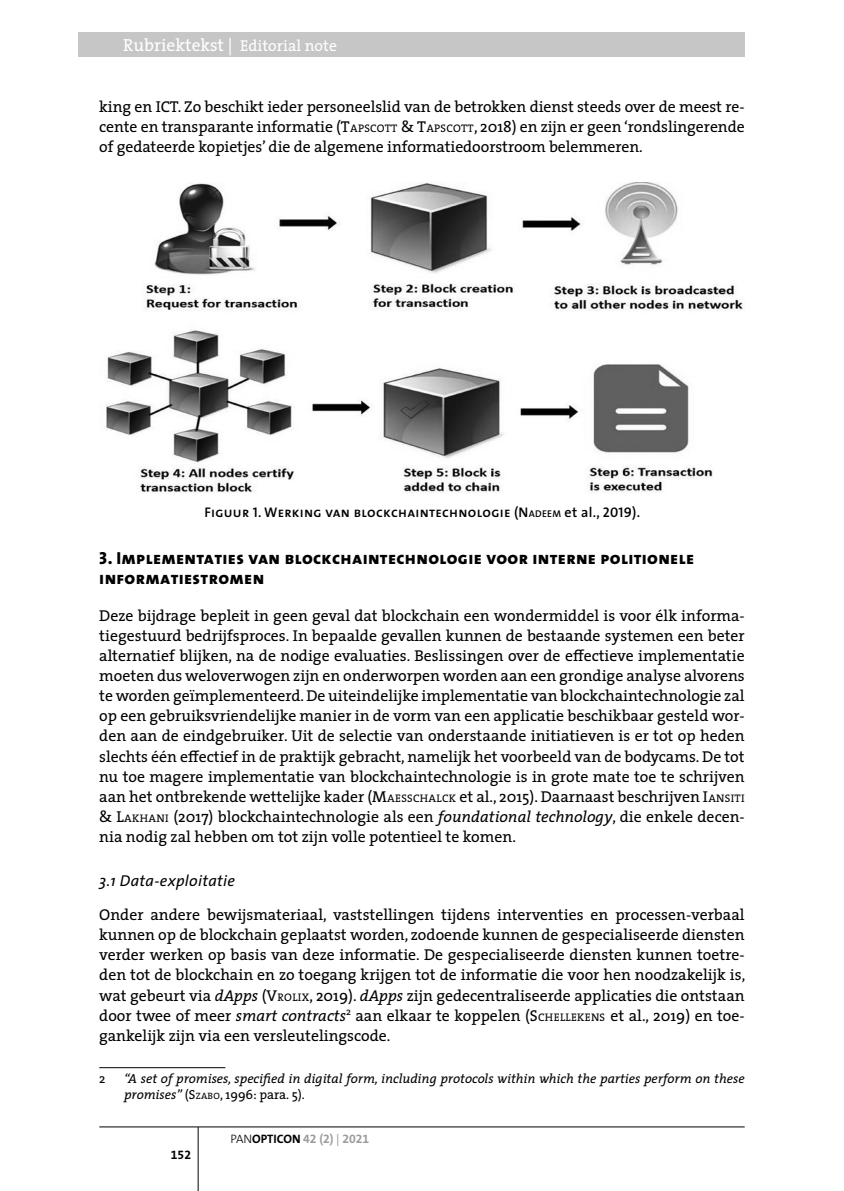
<style>
.page{position:relative;width:844px;height:1191px;background:#fff}
.page>*{position:absolute;margin:0;border:0;box-sizing:border-box;transform-origin:0 0}
.t1{font:17.5px/20.1px "The Sans 8 Extra Bold Caps";letter-spacing:.02em;color:#000}
.t2{font:17.5px "The Serif 5";color:#fff}
.t3{font:15.75px/20.1px "The Serif 5";color:#000;text-align:justify}
.t4{font:italic 15.75px "The Sans 5";letter-spacing:.02em;color:#000}
.t5{font:14px "The Sans 6 Semi Bold Caps";letter-spacing:.02em;color:#000}
.t6{font:italic 13.12px/15.8px "The Serif 5";color:#000}
.t7{font:13.12px "The Serif 5";color:#000}
.t8{font:12.25px "The Sans 7 Bold Expert";color:#9c9c9c}
.t9{font:12.25px "The Sans 7 Bold Expert";color:#000}
.s1{font-size:15.75px}
.s2{font-style:inherit}
.s3{font-size:11.03px}
.s4{font-size:9.8px}
.s5{font-family:"The Sans 6";font-weight:600}
.s6{font-style:italic}
.s7{font-style:normal}
.s8{font-style:normal;font-size:9.1px}
.s9{font-family:"The Sans 3 Light Caps";color:#000}
.s10{font-family:"The Sans 7 Bold Plain";color:#000}
.s11{font-family:"The Sans 5"}
</style>
<div class="page">
<div style="left:78px;top:32px;width:666px;height:25px;background:#c6c6c6"></div>
<hr style="left:99px;top:1126px;width:645px;height:1px;background:#000">
<hr style="left:198px;top:1127px;width:1px;height:64px;background:#000">
<img style="left:105px;top:183px;width:638px;height:310px">
<hr style="left:99px;top:1067px;width:126px;height:1px;background:#000">
<p class="t2" style="left:123px;top:30px;width:215px">Rubriektekst | <span class="s1">Editorial note</span></p>
<p class="t3" style="left:99px;top:96px;width:646px">king en ICT. Zo beschikt ieder personeelslid van de betrokken dienst steeds over de meest re&shy;cente en transparante informatie (<span class="s2">T</span><span class="s3">APSCOTT</span> &amp; <span class="s2">T</span><span class="s3">APSCOTT</span>, 2018) en zijn er geen ‘rondslingerende of gedateerde kopietjes’ die de algemene informatiedoorstroom belemmeren.</p>
<p class="t5" style="left:204px;top:501px;width:437px">Figuur 1. Werking van blockchaintechnologie (<span class="s2">N</span><span class="s4">ADEEM</span> <span class="s5">et al</span>., 2019).</p>
<p class="t1" style="left:99px;top:547px;width:596px">3. Implementaties van blockchaintechnologie voor interne politionele informatiestromen</p>
<p class="t3" style="left:99px;top:605px;width:646px">Deze bijdrage bepleit in geen geval dat blockchain een wondermiddel is voor élk informa&shy;tiegestuurd bedrijfsproces. In bepaalde gevallen kunnen de bestaande systemen een beter alternatief blijken, na de nodige evaluaties. Beslissingen over de effectieve implementatie moeten dus weloverwogen zijn en onderworpen worden aan een grondige analyse alvorens te worden geïmplementeerd. De uiteindelijke implementatie van blockchaintechnologie zal op een gebruiksvriendelijke manier in de vorm van een applicatie beschikbaar gesteld wor&shy;den aan de eindgebruiker. Uit de selectie van onderstaande initiatieven is er tot op heden slechts één effectief in de praktijk gebracht, namelijk het voorbeeld van de bodycams. De tot nu toe magere implementatie van blockchaintechnologie is in grote mate toe te schrijven aan het ontbrekende wettelijke kader (<span class="s2">M</span><span class="s3">AESSCHALCK</span> et al., 2015). Daarnaast beschrijven <span class="s2">I</span><span class="s3">ANSITI </span>&amp; <span class="s2">L</span><span class="s3">AKHANI</span> (2017) blockchaintechnologie als een <span class="s6">foundational technology</span>, die enkele decen&shy;nia nodig zal hebben om tot zijn volle potentieel te komen.</p>
<p class="t4" style="left:99px;top:867px;width:137px">3.1 Data-exploitatie</p>
<p class="t3" style="left:99px;top:904px;width:647px">Onder andere bewijsmateriaal, vaststellingen tijdens interventies en processen-verbaal kunnen op de blockchain geplaatst worden, zodoende kunnen de gespecialiseerde diensten verder werken op basis van deze informatie. De gespecialiseerde diensten kunnen toetre&shy;den tot de blockchain en zo toegang krijgen tot de informatie die voor hen noodzakelijk is, wat gebeurt via <span class="s6">dApps</span> (<span class="s2">V</span><span class="s3">ROLIX</span>, 2019). <span class="s6">dApps</span> zijn gedecentraliseerde applicaties die ontstaan door twee of meer <span class="s6">smart contracts</span><sup>2</sup> aan elkaar te koppelen (<span class="s2">S</span> <span class="s3">CHELLEKENS</span> et al., 2019) en toe&shy;gankelijk zijn via een versleutelingscode.</p>
<p class="t7" style="left:99px;top:1068px;width:8px">2</p>
<p class="t6" style="left:124px;top:1070px;width:622px">“A set of promises, specified in digital form, including protocols within which the parties perform on these promises” <span class="s7">(</span><span class="s7">S</span> <span class="s8">ZABO</span><span class="s7">, 1996: para. 5).</span></p>
<p class="t9" style="left:171px;top:1144px;width:22px">152</p>
<p class="t8" style="left:230px;top:1128px;width:140px"><span class="s9">PAN</span><span class="s10">OPTICON</span> 42 (2) <span class="s11">|</span> 2021</p>
</div>
